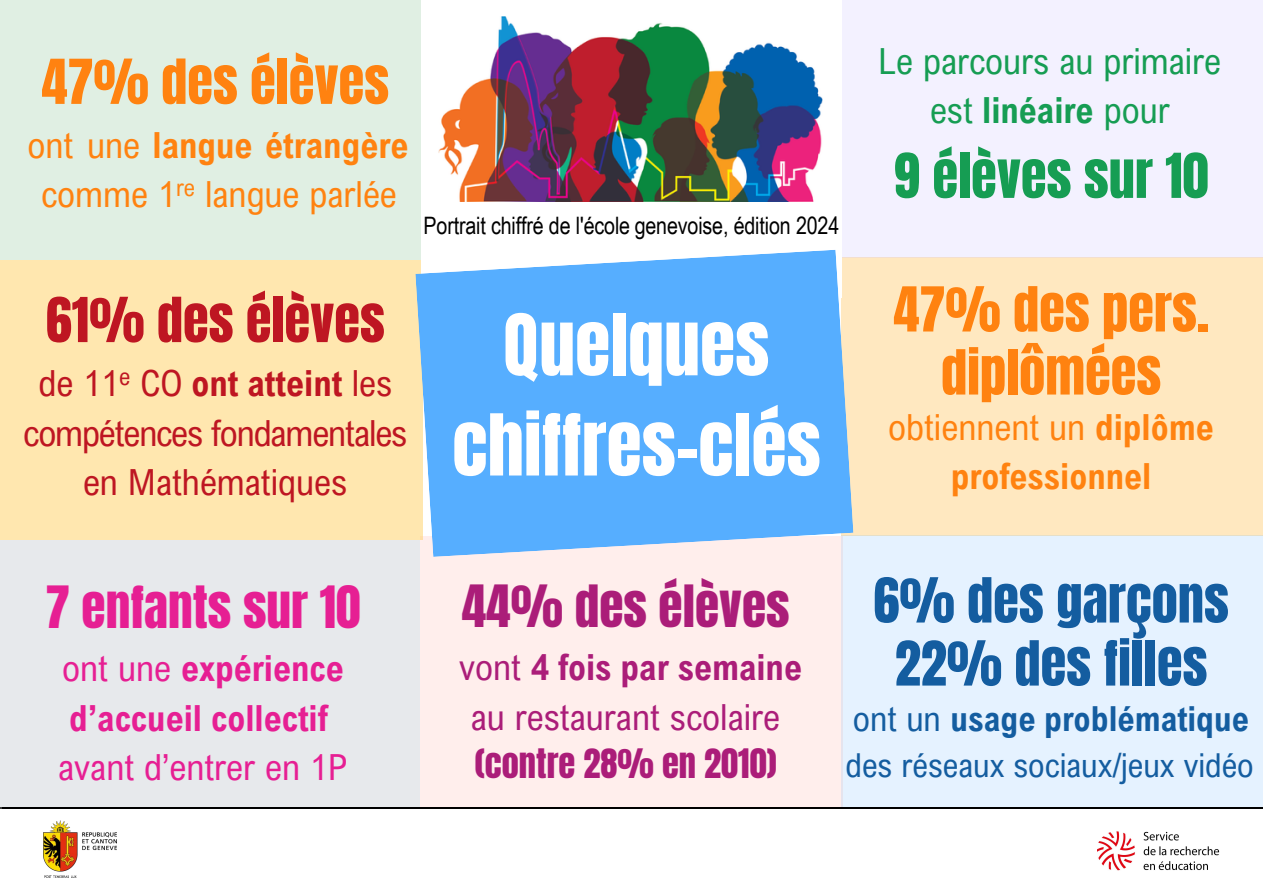
<style>
.page{position:relative;width:1263px;height:894px;background:#fff}
.page>*{position:absolute;margin:0;border:0;box-sizing:border-box;transform-origin:0 0}
.t1{font:72px/100.2px "Anton";color:#fff;text-align:center}
.t2{font:52.5px/63px "Anton";color:#ff8210;text-align:center}
.t3{font:52.5px/63px "Anton";color:#145da0;text-align:center}
.t4{font:52.5px "Anton";color:#be1622}
.t5{font:52.5px "Anton";color:#169d53}
.t6{font:49.5px "Anton";color:#e61f93}
.t7{font:49.5px "Anton";color:#ab1d79}
.t8{font:36px/49.5px "Arial Nova Cond";letter-spacing:-.03em;color:#be1622;text-align:center}
.t9{font:36px/49.5px "Arial Nova Cond";color:#ff8210;text-align:center}
.t10{font:36px/49.5px "Arial Nova Cond";color:#169d53;text-align:center}
.t11{font:700 36px "Arial Nova Cond";color:#e61f93}
.t12{font:700 36px/49.5px "Arial Nova Cond";color:#ff8210;text-align:center}
.t13{font:36px "Arial Nova Cond";color:#ab1d79}
.t14{font:700 36px "Arial Nova Cond";color:#ab1d79}
.t15{font:36px "Arial Nova Cond";color:#e61f93}
.t16{font:700 34.5px "Arial Nova Cond";color:#145da0}
.t17{font:34.5px "Anton";color:#ab1d79}
.t18{font:33px "Arial Nova Cond";color:#145da0}
.t19{font:24px "Arial Narrow";letter-spacing:-.005em;color:#000}
.s1{font-weight:700}
.s2{font-weight:400}
</style>
<div class="page">
<div style="left:841px;top:257px;width:422px;height:278px;background:#ffe8c0"></div>
<div style="left:842px;top:0;width:421px;height:257px;background:#f3f1ff"></div>
<div style="left:420px;top:536px;width:422px;height:272px;background:#ffeeec"></div>
<div style="left:841px;top:536px;width:422px;height:270px;background:#e5f2ff"></div>
<div style="left:0;top:0;width:421px;height:260px;background:#e0efe3"></div>
<div style="left:0;top:539px;width:420px;height:269px;background:#e7e9ec"></div>
<div style="left:0;top:260px;width:423px;height:279px;background:#ffe7af"></div>
<img style="left:438px;top:17px;width:384px;height:184px">
<svg style="left:415px;top:250px;width:438px;height:306px;background:#68b5fc"></svg>
<img style="left:1097px;top:831px;width:123px;height:40px">
<img style="left:44px;top:820px;width:73px;height:56px">
<img style="left:0;top:807px;width:1263px;height:1px">
<p class="t2" style="left:42px;top:51px;width:349px">47% des élèves</p>
<p class="t9" style="left:28px;top:119px;width:382px">ont une <span class="s1">langue étrangère </span>comme 1<sup>re</sup> langue parlée</p>
<p class="t19" style="left:424px;top:208px;width:417px">Portrait chiffré de l'école genevoise, édition 2024</p>
<p class="t4" style="left:46px;top:282px;width:341px">61% des élèves</p>
<p class="t8" style="left:23px;top:357px;width:386px">de 11<sup>e</sup> CO <span class="s1">ont atteint</span> les compétences fondamentales en Mathématiques</p>
<p class="t1" style="left:452px;top:296px;width:370px">Quelques chiffres-clés</p>
<p class="t10" style="left:878px;top:35px;width:345px">Le parcours au primaire est <span class="s1">linéaire</span> pour</p>
<p class="t5" style="left:894px;top:138px;width:316px">9 élèves sur 10</p>
<p class="t2" style="left:893px;top:278px;width:317px">47% des pers. diplômées</p>
<p class="t12" style="left:888px;top:401px;width:327px"><span class="s2">obtiennent un</span> diplôme professionnel</p>
<p class="t6" style="left:45px;top:571px;width:317px">7 enfants sur 10</p>
<p class="t11" style="left:62px;top:645px;width:283px"><span class="s2">ont une</span> expérience</p>
<p class="t11" style="left:69px;top:695px;width:260px">d’accueil collectif</p>
<h2 class="t15" style="left:58px;top:744px;width:291px">avant d’entrer en 1P</h2>
<p class="t7" style="left:462px;top:570px;width:329px">44% des élèves</p>
<p class="t14" style="left:459px;top:644px;width:344px"><span class="s2">vont</span> 4 fois par semaine</p>
<p class="t13" style="left:471px;top:694px;width:311px">au restaurant scolaire</p>
<p class="t17" style="left:475px;top:738px;width:303px">(contre 28% en 2010)</p>
<p class="t3" style="left:873px;top:569px;width:357px">6% des garçons<br>22% des filles</p>
<p class="t16" style="left:853px;top:696px;width:398px"><span class="s2">ont un</span> usage problématique</p>
<p class="t18" style="left:846px;top:744px;width:410px">des réseaux sociaux/jeux vidéo</p>
</div>
